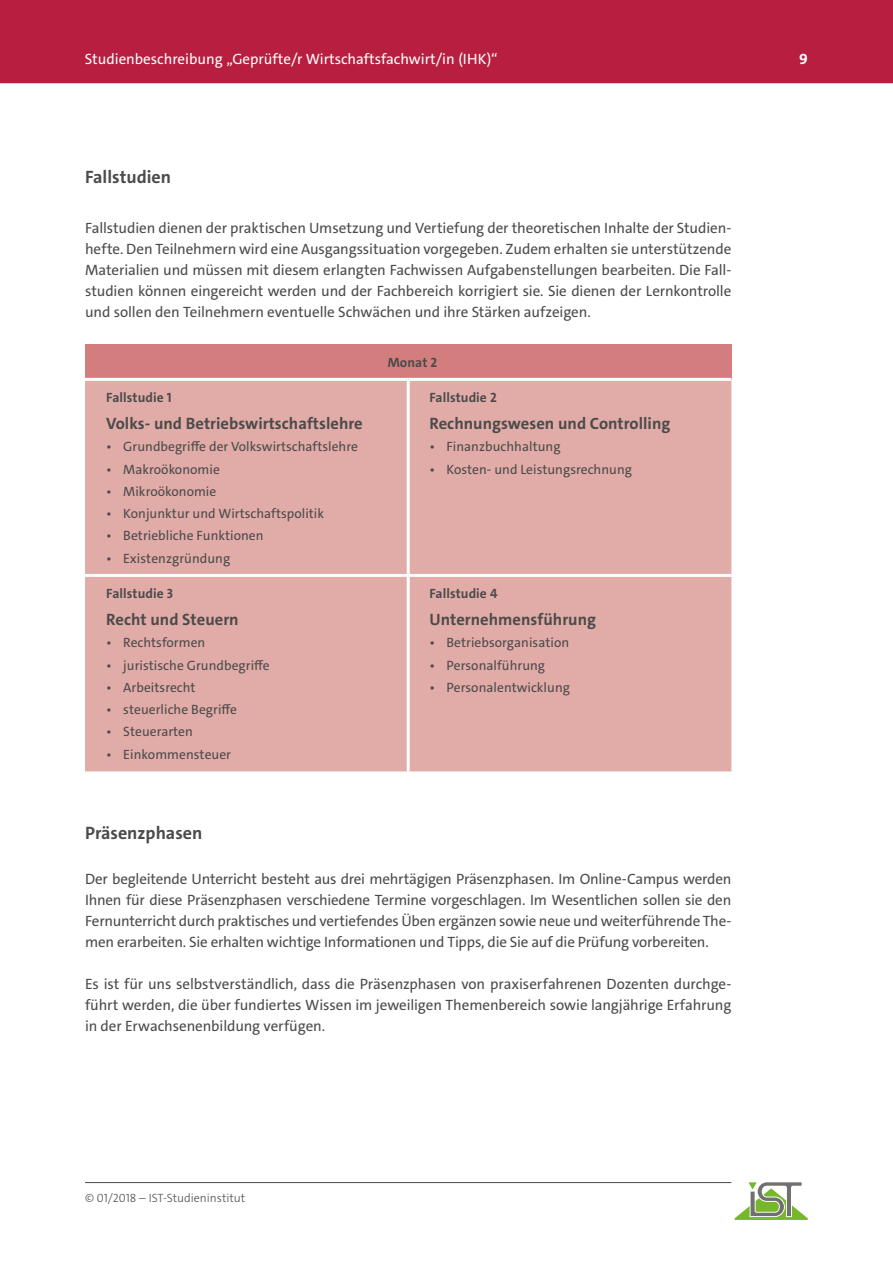
<style>
.page{position:relative;width:893px;height:1263px;background:#fff}
.page>*{position:absolute;margin:0;border:0;box-sizing:border-box;transform-origin:0 0}
.t1{font:700 18px "The Sans C4 s";color:#4b4b4a}
.t2{font:700 16.5px "The Sans C4 s";letter-spacing:.005em;color:#4b4b4a}
.t3{font:15px/21px "The Sans C4 s";letter-spacing:-.01em;color:#4b4b4a;text-align:justify}
.t4{font:15px "The Sans C4 s";color:#fff}
.t5{font:700 15px "The Sans C4 s";color:#fff}
.t6{font:13.5px "The Sans C4 s";letter-spacing:.005em;color:#4b4b4a}
.t7{font:700 13.5px "The Sans C4 s";letter-spacing:.005em;color:#4b4b4a}
.t8{font:300 12px "The Sans C4 s";color:#4b4b4a}
</style>
<div class="page">
<hr style="left:85px;top:1182px;width:646px;height:1px;background:#4b4b4a">
<svg style="left:734px;top:1182px;width:74px;height:38px"></svg>
<div style="left:0;top:0;width:893px;height:83px;background:#b71e3f"></div>
<div style="left:85px;top:344px;width:646px;height:35px;background:#d37d7f"></div>
<div style="left:85px;top:381px;width:646px;height:390px;background:#e1aba8"></div>
<hr style="left:85px;top:378px;width:323px;height:3px;background:#fff">
<hr style="left:408px;top:378px;width:323px;height:3px;background:#fff">
<hr style="left:407px;top:381px;width:3px;height:193px;background:#fff">
<hr style="left:85px;top:574px;width:323px;height:3px;background:#fff">
<hr style="left:408px;top:574px;width:323px;height:3px;background:#fff">
<hr style="left:407px;top:577px;width:3px;height:194px;background:#fff">
<p class="t4" style="left:85px;top:49px;width:415px">Studienbeschreibung „Geprüfte/r Wirtschaftsfachwirt/in (IHK)“</p>
<p class="t5" style="left:799px;top:49px;width:10px">9</p>
<p class="t1" style="left:85px;top:166px;width:88px">Fallstudien</p>
<p class="t3" style="left:85px;top:217px;width:648px">Fallstudien dienen der praktischen Umsetzung und Vertiefung der theoretischen Inhalte der Studien&shy;hefte. Den Teilnehmern wird eine Ausgangssituation vorgegeben. Zudem erhalten sie unterstützende Materialien und müssen mit diesem erlangten Fachwissen Aufgabenstellungen bearbeiten. Die Fall&shy;studien können eingereicht werden und der Fachbereich korrigiert sie. Sie dienen der Lernkontrolle und sollen den Teilnehmern eventuelle Schwächen und ihre Stärken aufzeigen.</p>
<p class="t7" style="left:388px;top:353px;width:51px">Monat 2</p>
<p class="t7" style="left:106px;top:389px;width:67px">Fallstudie 1</p>
<p class="t2" style="left:106px;top:413px;width:258px">Volks- und Betriebswirtschaftslehre</p>
<p class="t6" style="left:106px;top:438px;width:253px">• Grundbegriffe der Volkswirtschaftslehre</p>
<p class="t6" style="left:106px;top:460px;width:115px">• Makroökonomie</p>
<p class="t6" style="left:106px;top:483px;width:112px">• Mikroökonomie</p>
<p class="t6" style="left:106px;top:505px;width:219px">• Konjunktur und Wirtschaftspolitik</p>
<p class="t6" style="left:106px;top:527px;width:159px">• Betriebliche Funktionen</p>
<p class="t6" style="left:106px;top:549px;width:125px">• Existenzgründung</p>
<p class="t7" style="left:429px;top:389px;width:69px">Fallstudie 2</p>
<p class="t2" style="left:429px;top:413px;width:242px">Rechnungswesen und Controlling</p>
<p class="t6" style="left:429px;top:438px;width:133px">• Finanzbuchhaltung</p>
<p class="t6" style="left:429px;top:460px;width:204px">• Kosten- und Leistungsrechnung</p>
<p class="t7" style="left:106px;top:585px;width:68px">Fallstudie 3</p>
<p class="t2" style="left:106px;top:609px;width:134px">Recht und Steuern</p>
<p class="t6" style="left:106px;top:634px;width:101px">• Rechtsformen</p>
<p class="t6" style="left:106px;top:656px;width:165px">• juristische Grundbegriffe</p>
<p class="t6" style="left:106px;top:679px;width:91px">• Arbeitsrecht</p>
<p class="t6" style="left:106px;top:701px;width:132px">• steuerliche Begriffe</p>
<p class="t6" style="left:106px;top:723px;width:88px">• Steuerarten</p>
<p class="t6" style="left:106px;top:745px;width:126px">• Einkommensteuer</p>
<p class="t7" style="left:429px;top:585px;width:69px">Fallstudie 4</p>
<p class="t2" style="left:429px;top:609px;width:168px">Unternehmensführung</p>
<p class="t6" style="left:429px;top:634px;width:141px">• Betriebsorganisation</p>
<p class="t6" style="left:429px;top:656px;width:117px">• Personalführung</p>
<p class="t6" style="left:429px;top:679px;width:142px">• Personalentwicklung</p>
<p class="t1" style="left:85px;top:821px;width:119px">Präsenzphasen</p>
<p class="t3" style="left:85px;top:868px;width:648px">Der begleitende Unterricht besteht aus drei mehrtägigen Präsenzphasen. Im Online-Campus werden Ihnen für diese Präsenzphasen verschiedene Termine vorgeschlagen. Im Wesentlichen sollen sie den Fernunterricht durch praktisches und vertiefendes Üben ergänzen sowie neue und weiterführende The&shy;men erarbeiten. Sie erhalten wichtige Informationen und Tipps, die Sie auf die Prüfung vorbereiten.</p>
<p class="t3" style="left:85px;top:973px;width:648px">Es ist für uns selbstverständlich, dass die Präsenzphasen von praxiserfahrenen Dozenten durchge&shy;führt werden, die über fundiertes Wissen im jeweiligen Themenbereich sowie langjährige Erfahrung in der Erwachsenenbildung verfügen.</p>
<p class="t8" style="left:85px;top:1190px;width:162px">© 01/2018 – IST-Studieninstitut</p>
</div>
